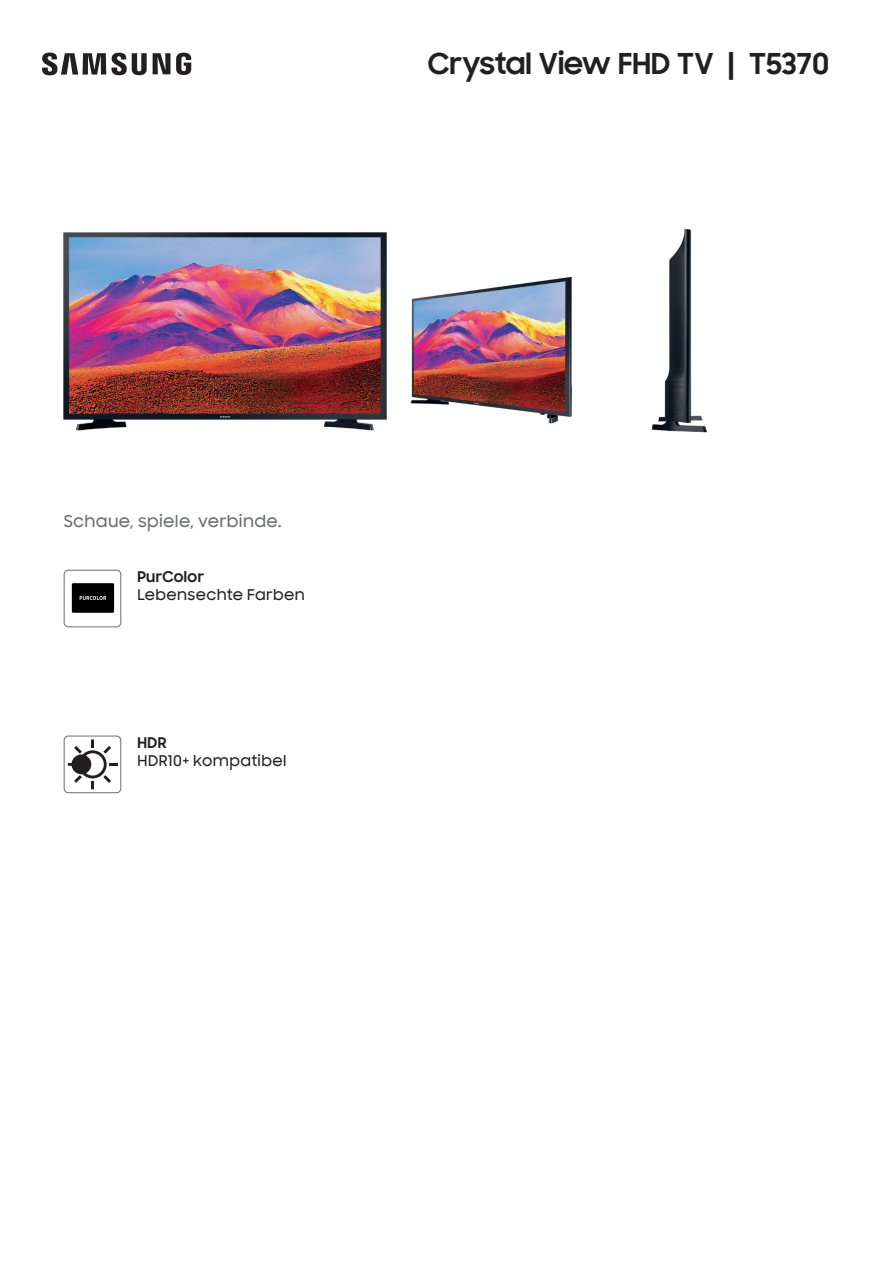
<style>
.page{position:relative;width:893px;height:1263px;background:#fff}
.page>*{position:absolute;margin:0;border:0;box-sizing:border-box;transform-origin:0 0}
.t1{font:700 29.25px "Samsung Sharp Sans";color:#231f20}
.t2{font:500 16.5px "Samsung Sharp Sans";letter-spacing:.02em;color:#6c6d70}
.t3{font:500 15px "Samsung Sharp Sans";letter-spacing:.02em;color:#231f20}
.t4{font:700 15px "Samsung Sharp Sans";letter-spacing:.03em;color:#231f20}
</style>
<div class="page">
<svg style="left:42px;top:53px;width:149px;height:22px"></svg>
<svg style="left:68px;top:740px;width:49px;height:49px"></svg>
<div style="left:64px;top:736px;width:57px;height:57px;border:1px solid #6c6d70;border-radius:4px"></div>
<img style="left:410px;top:276px;width:163px;height:148px">
<img style="left:63px;top:232px;width:324px;height:199px">
<img style="left:651px;top:229px;width:56px;height:204px">
<div style="left:72px;top:583px;width:42px;height:30px;background:#000001"></div>
<svg style="left:80px;top:596px;width:26px;height:4px"></svg>
<div style="left:64px;top:570px;width:57px;height:57px;border:1px solid #6c6d70;border-radius:4px"></div>
<h1 class="t1" style="left:428px;top:42px;width:403px">Crystal View FHD TV | T5370</h1>
<p class="t2" style="left:64px;top:509px;width:219px">Schaue, spiele, verbinde.</p>
<p class="t4" style="left:137px;top:566px;width:68px">PurColor</p>
<p class="t3" style="left:137px;top:584px;width:169px">Lebensechte Farben</p>
<p class="t4" style="left:137px;top:731px;width:31px">HDR</p>
<p class="t3" style="left:137px;top:750px;width:150px">HDR10+ kompatibel</p>
</div>
